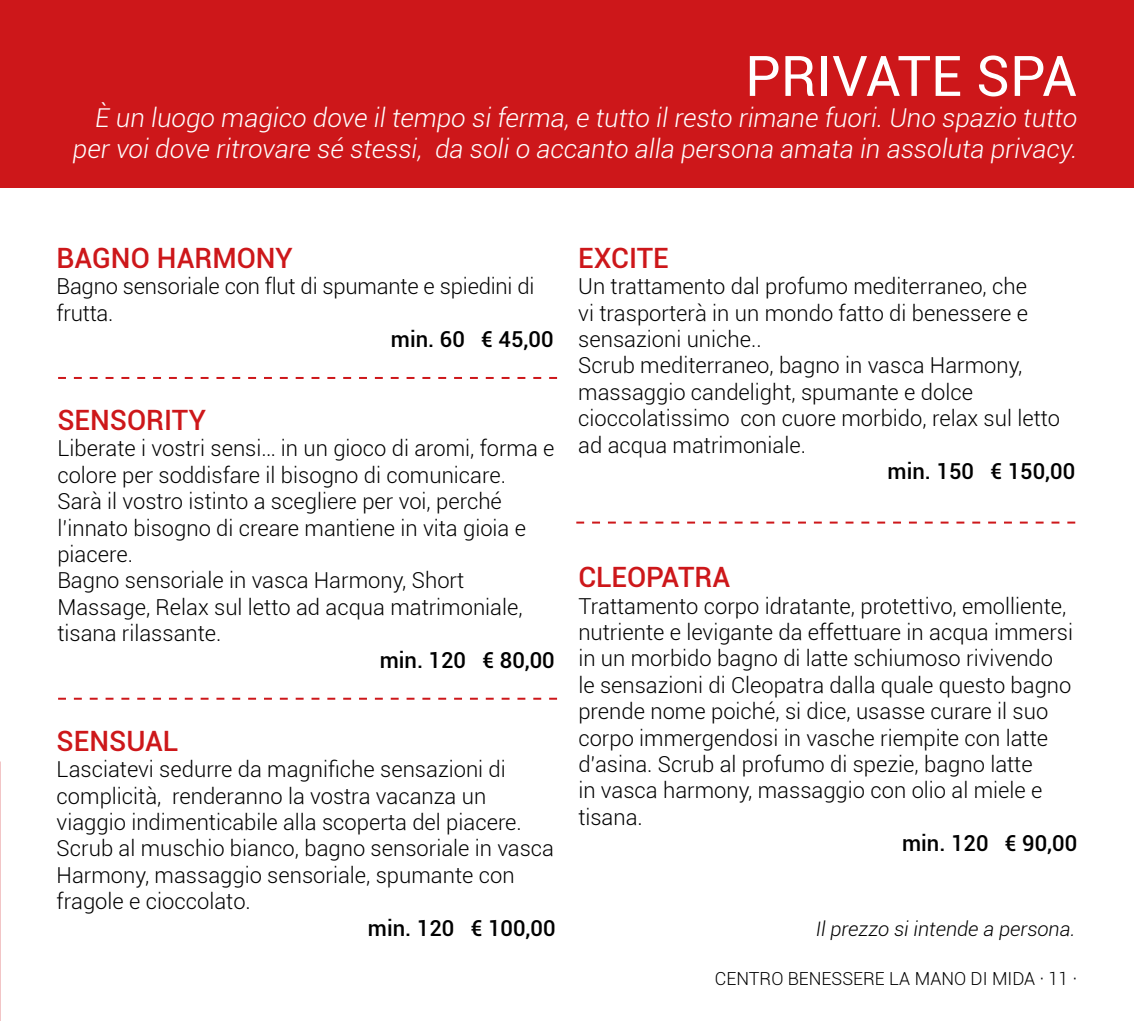
<style>
.page{position:relative;width:1134px;height:1021px;background:#fff}
.page>*{position:absolute;margin:0;border:0;box-sizing:border-box;transform-origin:0 0}
.t1{font:56px "Roboto";color:#fff}
.t2{font:500 28px "Roboto";color:#cd171a}
.t3{font:italic 300 26px/31.2px "Roboto";color:#fff;text-align:right}
.t4{font:300 22px/26.4px "Roboto";color:#000}
.t5{font:500 22px "Roboto";color:#000}
.t6{font:italic 300 20px "Roboto";color:#000}
.t7{font:300 18px "Roboto";color:#000}
</style>
<div class="page">
<svg style="left:58px;top:377px;width:499px;height:2px"></svg>
<svg style="left:58px;top:697px;width:499px;height:2px"></svg>
<svg style="left:576px;top:521px;width:499px;height:2px"></svg>
<img style="left:0;top:0;width:1px;height:817px">
<div style="left:0;top:0;width:1134px;height:187px;background:#cd171a"></div>
<h1 class="t1" style="left:745px;top:37px;width:334px">PRIVATE SPA</h1>
<p class="t3" style="left:73px;top:101px;width:1006px">È un luogo magico dove il tempo si ferma, e tutto il resto rimane fuori. Uno spazio tutto per voi dove ritrovare sé stessi, da soli o accanto alla persona amata in assoluta privacy.</p>
<p class="t2" style="left:57px;top:238px;width:238px">BAGNO HARMONY</p>
<p class="t4" style="left:57px;top:272px;width:479px">Bagno sensoriale con flut di spumante e spiedini di frutta.</p>
<p class="t5" style="left:391px;top:323px;width:164px">min. 60 € 45,00</p>
<p class="t2" style="left:57px;top:400px;width:150px">SENSORITY</p>
<p class="t4" style="left:57px;top:434px;width:499px">Liberate i vostri sensi… in un gioco di aromi, forma e colore per soddisfare il bisogno di comunicare.<br>Sarà il vostro istinto a scegliere per voi, perché l’innato bisogno di creare mantiene in vita gioia e piacere.<br>Bagno sensoriale in vasca Harmony, Short Massage, Relax sul letto ad acqua matrimoniale, tisana rilassante.</p>
<p class="t5" style="left:380px;top:644px;width:177px">min. 120 € 80,00</p>
<p class="t2" style="left:57px;top:721px;width:123px">SENSUAL</p>
<p class="t4" style="left:57px;top:755px;width:499px">Lasciatevi sedurre da magnifiche sensazioni di complicità, renderanno la vostra vacanza un viaggio indimenticabile alla scoperta del piacere.<br>Scrub al muschio bianco, bagno sensoriale in vasca Harmony, massaggio sensoriale, spumante con fragole e cioccolato.</p>
<p class="t5" style="left:368px;top:912px;width:189px">min. 120 € 100,00</p>
<p class="t2" style="left:578px;top:238px;width:92px">EXCITE</p>
<p class="t4" style="left:578px;top:272px;width:483px">Un trattamento dal profumo mediterraneo, che<br>vi trasporterà in un mondo fatto di benessere e sensazioni uniche..<br>Scrub mediterraneo, bagno in vasca Harmony, massaggio candelight, spumante e dolce cioccolatissimo con cuore morbido, relax sul letto ad acqua matrimoniale.</p>
<p class="t5" style="left:888px;top:455px;width:189px">min. 150 € 150,00</p>
<p class="t2" style="left:578px;top:557px;width:153px">CLEOPATRA</p>
<p class="t4" style="left:578px;top:592px;width:496px">Trattamento corpo idratante, protettivo, emolliente, nutriente e levigante da effettuare in acqua immersi in un morbido bagno di latte schiumoso rivivendo le sensazioni di Cleopatra dalla quale questo bagno prende nome poiché, si dice, usasse curare il suo corpo immergendosi in vasche riempite con latte d’asina. Scrub al profumo di spezie, bagno latte<br>in vasca harmony, massaggio con olio al miele e tisana.</p>
<p class="t5" style="left:902px;top:828px;width:177px">min. 120 € 90,00</p>
<p class="t6" style="left:816px;top:914px;width:261px">Il prezzo si intende a persona.</p>
<p class="t7" style="left:715px;top:966px;width:364px">CENTRO BENESSERE LA MANO DI MIDA · 11 ·</p>
</div>
